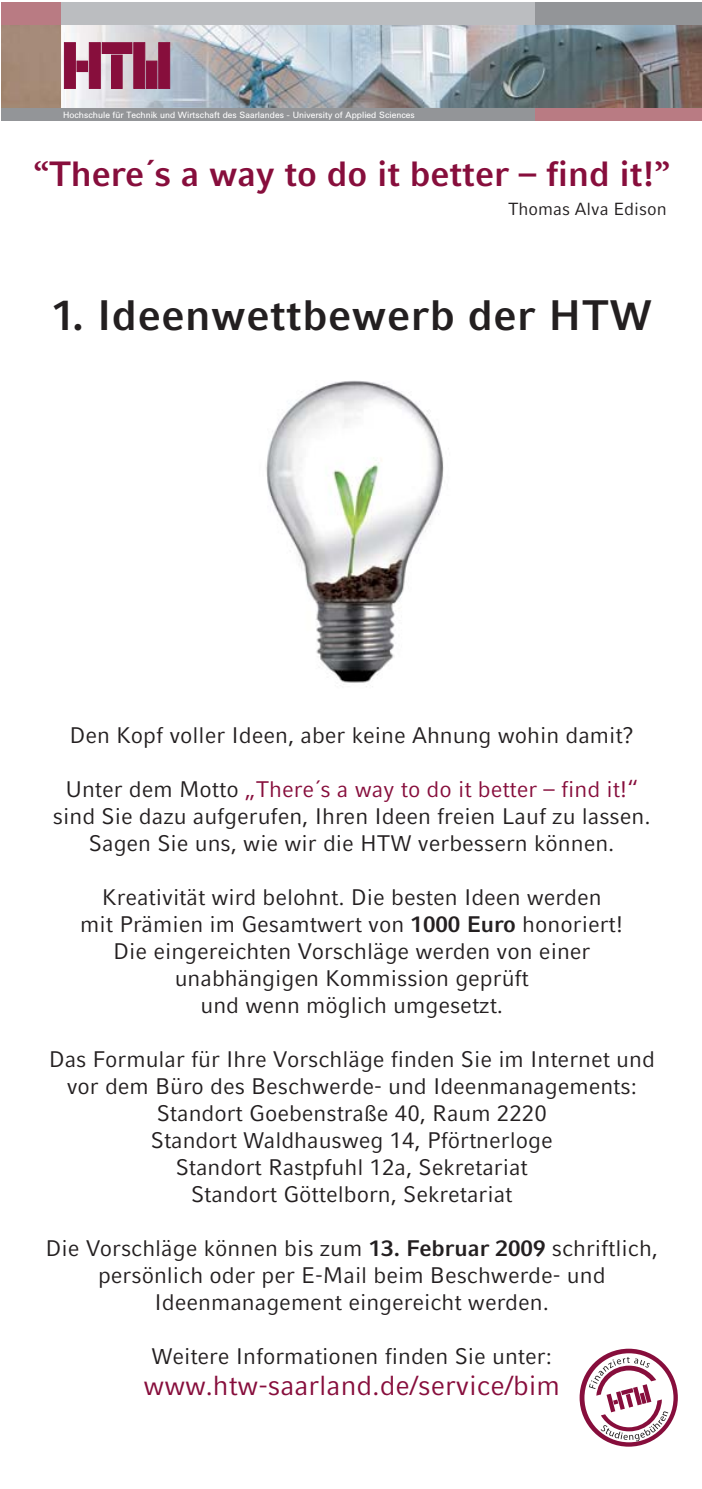
<style>
.page{position:relative;width:702px;height:1489px;background:#fff}
.page>*{position:absolute;margin:0;border:0;box-sizing:border-box;transform-origin:0 0}
.t1{font:700 42.5px "Compatil Fact LT";letter-spacing:.015em;color:#231f20}
.t2{font:700 35px "Compatil Fact LT";color:#870e3c}
.t3{font:27.5px "Compatil Fact LT";color:#870e3c}
.t4{font:22.5px/27px "Compatil Fact LT";color:#231f20;text-align:center}
.t5{font:17.5px "Compatil Fact LT";color:#231f20}
.t6{font:9px "Univers BQ";color:#fff}
.s1{font-family:"Minion Pro"}
.s2{color:#870e3c}
.s3{font-weight:700}
</style>
<div class="page">
<img style="left:61px;top:25px;width:641px;height:83px">
<div style="left:54px;top:2px;width:532px;height:23px;background:#bbbdc0"></div>
<div style="left:535px;top:2px;width:167px;height:23px;background:#939598"></div>
<div style="left:89px;top:43px;width:11px;height:45px;background:#870e3c"></div>
<div style="left:89px;top:42px;width:12px;height:47px;border:1px solid #870e3c"></div>
<div style="left:77px;top:61px;width:11px;height:11px;background:#870e3c"></div>
<div style="left:112px;top:55px;width:10px;height:33px;background:#870e3c"></div>
<div style="left:111px;top:55px;width:12px;height:34px;border:1px solid #870e3c"></div>
<div style="left:102px;top:43px;width:30px;height:10px;background:#870e3c"></div>
<div style="left:102px;top:42px;width:30px;height:12px;border:1px solid #870e3c"></div>
<div style="left:64px;top:43px;width:11px;height:45px;background:#870e3c"></div>
<div style="left:64px;top:42px;width:12px;height:47px;border:1px solid #870e3c"></div>
<div style="left:134px;top:43px;width:11px;height:45px;background:#870e3c"></div>
<div style="left:134px;top:42px;width:11px;height:47px;border:1px solid #870e3c"></div>
<div style="left:159px;top:43px;width:11px;height:45px;background:#870e3c"></div>
<div style="left:158px;top:42px;width:12px;height:47px;border:1px solid #870e3c"></div>
<div style="left:147px;top:61px;width:10px;height:27px;background:#870e3c"></div>
<div style="left:146px;top:61px;width:11px;height:28px;border:1px solid #870e3c"></div>
<div style="left:1px;top:25px;width:60px;height:83px;background:#a58a78"></div>
<div style="left:1px;top:2px;width:60px;height:23px;background:#b97b83"></div>
<div style="left:1px;top:108px;width:695px;height:13px;background:#939598"></div>
<div style="left:535px;top:108px;width:167px;height:13px;background:#b97b83"></div>
<img style="left:266px;top:380px;width:178px;height:307px">
<svg style="left:580px;top:1348px;width:98px;height:98px"></svg>
<p class="t6" style="left:63px;top:111px;width:353px">Hochschule für Technik und Wirtschaft des Saarlandes - University of Applied Sciences</p>
<h2 class="t2" style="left:34px;top:161px;width:638px"><span class="s1">“</span>There´s a way to do it better – find it!<span class="s1">”</span></h2>
<p class="t5" style="left:508px;top:203px;width:160px">Thomas Alva Edison</p>
<h1 class="t1" style="left:52px;top:301px;width:602px">1. Ideenwettbewerb der HTW</h1>
<p class="t4" style="left:69px;top:724px;width:566px">Den Kopf voller Ideen, aber keine Ahnung wohin damit?</p>
<p class="t4" style="left:53px;top:778px;width:599px">Unter dem Motto <span class="s2">„There´s a way to do it better – find it!“ </span>sind Sie dazu aufgerufen, Ihren Ideen freien Lauf zu lassen.<br>Sagen Sie uns, wie wir die HTW verbessern können.</p>
<p class="t4" style="left:80px;top:886px;width:544px">Kreativität wird belohnt. Die besten Ideen werden<br>mit Prämien im Gesamtwert von <span class="s3">1000 Euro</span> honoriert!<br>Die eingereichten Vorschläge werden von einer unabhängigen Kommission geprüft<br>und wenn möglich umgesetzt.</p>
<p class="t4" style="left:49px;top:1048px;width:608px">Das Formular für Ihre Vorschläge finden Sie im Internet und vor dem Büro des Beschwerde- und Ideenmanagements:<br>Standort Goebenstraße 40, Raum 2220<br>Standort Waldhausweg 14, Pförtnerloge<br>Standort Rastpfuhl 12a, Sekretariat<br>Standort Göttelborn, Sekretariat</p>
<p class="t4" style="left:45px;top:1238px;width:614px">Die Vorschläge können bis zum <span class="s3">13. Februar 2009</span> schriftlich, persönlich oder per E-Mail beim Beschwerde- und<br>Ideenmanagement eingereicht werden.</p>
<p class="t4" style="left:152px;top:1345px;width:402px">Weitere Informationen finden Sie unter:</p>
<p class="t3" style="left:144px;top:1375px;width:418px">www.htw-saarland.de/service/bim</p>
</div>
